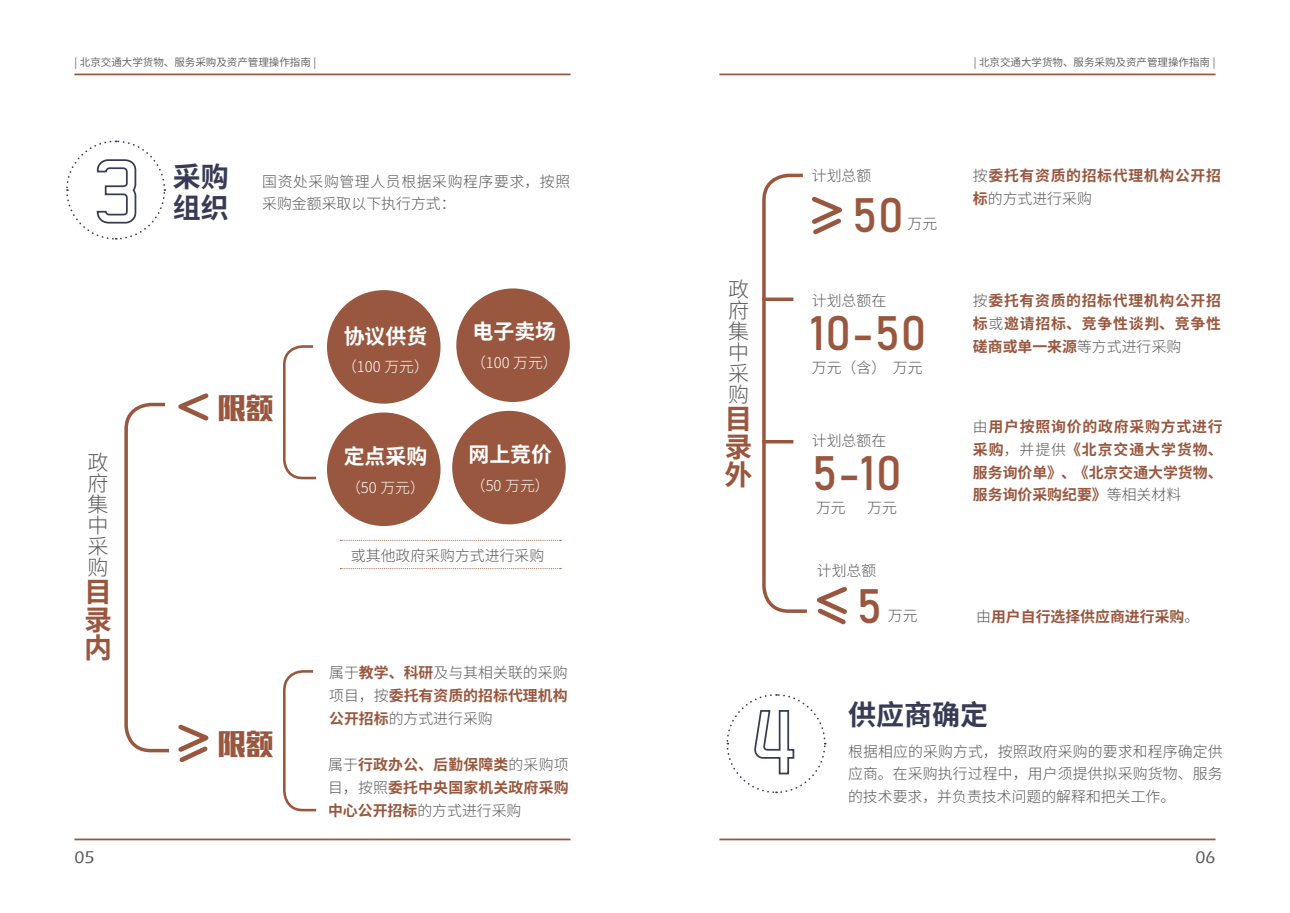
<style>
.page{position:relative;width:1290px;height:913px;background:#fff}
.page>*{position:absolute;margin:0;border:0;box-sizing:border-box;transform-origin:0 0}
.t1{font:47.6px "Bahnschrift";color:#98573e}
.t2{font:700 28px/31.5px "Source Han Sans SC";color:#383b55}
.t3{font:700 28px/28px "Source Han Sans SC";color:#98573e}
.t4{font:28px "Ruixian Top Hei Heavy GB1.0";color:#98573e}
.t5{font:300 21px/21px "Source Han Sans SC";color:#595757;text-align:justify}
.t6{font:700 20.82px "Source Han Sans SC";color:#fff}
.t7{font:500 17.5px "Eras ITC";color:#595757}
.t8{font:700 14.88px/22.8px "Source Han Sans SC";letter-spacing:.045em;color:#98573e;text-align:justify}
.t9{font:300 14.88px/22.8px "Source Han Sans SC";color:#595757;text-align:justify}
.t10{font:300 14.88px/22.8px "Source Han Sans SC";letter-spacing:.04em;color:#595757}
.t11{font:300 14.88px "Source Han Sans SC";color:#fff}
.t12{font:700 14.88px "Source Han Sans SC";color:#98573e}
.t13{font:10.5px "Source Han Sans SC";color:#595757}
.s1{font-weight:700;color:#98573e}
.s2{font-weight:300;color:#595757}
</style>
<div class="page">
<svg style="left:762px;top:173px;width:85px;height:452px"></svg>
<svg style="left:762px;top:297px;width:31px;height:4px"></svg>
<hr style="left:762px;top:440px;width:31px;height:3px;background:#98573e">
<svg style="left:726px;top:694px;width:100px;height:100px"></svg>
<div style="left:456px;top:288px;width:114px;height:114px;background:#98573e;border-radius:50%"></div>
<div style="left:452px;top:411px;width:114px;height:113px;background:#98573e;border-radius:50%"></div>
<svg style="left:66px;top:140px;width:100px;height:100px"></svg>
<div style="left:327px;top:290px;width:113px;height:114px;background:#98573e;border-radius:50%"></div>
<div style="left:327px;top:412px;width:113px;height:114px;background:#98573e;border-radius:50%"></div>
<svg style="left:283px;top:345px;width:34px;height:135px"></svg>
<svg style="left:283px;top:670px;width:34px;height:142px"></svg>
<svg style="left:124px;top:393px;width:85px;height:370px"></svg>
<svg style="left:340px;top:540px;width:221px;height:1px"></svg>
<svg style="left:340px;top:568px;width:221px;height:1px"></svg>
<hr style="left:74px;top:74px;width:496px;height:1px;background:#98573e">
<hr style="left:74px;top:838px;width:496px;height:2px;background:#98573e">
<hr style="left:719px;top:74px;width:496px;height:1px;background:#98573e">
<hr style="left:719px;top:838px;width:496px;height:2px;background:#98573e">
<p class="t13" style="left:74px;top:56px;width:243px">| 北京交通大学货物、服务采购及资产管理操作指南 |</p>
<p class="t13" style="left:974px;top:56px;width:243px">| 北京交通大学货物、服务采购及资产管理操作指南 |</p>
<h3 class="t5" style="left:88px;top:452px;width:22px">政府集中采购</h3>
<h2 class="t3" style="left:84px;top:578px;width:28px;text-align:justify">目录内</h2>
<h2 class="t2" style="left:173px;top:161px;width:57px">采购组织</h2>
<p class="t10" style="left:262px;top:170px;width:309px">国资处采购管理人员根据采购程序要求，按照采购金额采取以下执行方式：</p>
<h2 class="t4" style="left:218px;top:392px;width:57px">限额</h2>
<h2 class="t4" style="left:218px;top:728px;width:57px">限额</h2>
<h3 class="t6" style="left:344px;top:324px;width:85px">协议供货</h3>
<p class="t11" style="left:342px;top:358px;width:88px">（100 万元）</p>
<h3 class="t6" style="left:344px;top:445px;width:85px">定点采购</h3>
<p class="t11" style="left:346px;top:479px;width:80px">（50 万元）</p>
<h3 class="t6" style="left:472px;top:320px;width:85px">电子卖场</h3>
<p class="t11" style="left:471px;top:354px;width:88px">（100 万元）</p>
<h3 class="t6" style="left:468px;top:443px;width:85px">网上竞价</h3>
<p class="t11" style="left:471px;top:477px;width:80px">（50 万元）</p>
<p class="t9" style="left:351px;top:545px;width:195px">或其他政府采购方式进行采购</p>
<p class="t9" style="left:329px;top:661px;width:240px">属于<span class="s1">教学、科研</span>及与其相关联的采购项目，按<span class="s1">委托有资质的招标代理机构公开招标</span>的方式进行采购</p>
<p class="t8" style="left:328px;top:753px;width:242px"><span class="s2">属于</span>行政办公、后勤保障类<span class="s2">的采购项目，按照</span>委托中央国家机关政府采购中心公开招标<span class="s2">的方式进行采购</span></p>
<h3 class="t5" style="left:728px;top:279px;width:22px">政府集中采购</h3>
<h2 class="t3" style="left:725px;top:405px;width:29px">目录外</h2>
<p class="t9" style="left:812px;top:165px;width:61px">计划总额</p>
<h1 class="t1" style="left:852px;top:185px;width:54px">50</h1>
<p class="t9" style="left:907px;top:213px;width:31px">万元</p>
<p class="t9" style="left:812px;top:290px;width:76px">计划总额在</p>
<h1 class="t1" style="left:809px;top:303px;width:119px">10-50</h1>
<p class="t9" style="left:812px;top:357px;width:112px">万元（含）万元</p>
<p class="t9" style="left:812px;top:429px;width:76px">计划总额在</p>
<h1 class="t1" style="left:812px;top:443px;width:92px">5-10</h1>
<p class="t9" style="left:816px;top:496px;width:31px">万元</p>
<p class="t9" style="left:867px;top:496px;width:31px">万元</p>
<p class="t9" style="left:817px;top:560px;width:61px">计划总额</p>
<h1 class="t1" style="left:856px;top:576px;width:27px">5</h1>
<p class="t9" style="left:888px;top:604px;width:31px">万元</p>
<p class="t8" style="left:973px;top:165px;width:250px"><span class="s2">按</span>委托有资质的招标代理机构公开招标<span class="s2">的方式进行采购</span></p>
<p class="t8" style="left:973px;top:290px;width:250px"><span class="s2">按</span>委托有资质的招标代理机构公开招标<span class="s2">或</span>邀请招标、竞争性谈判、竞争性磋商或单一来源<span class="s2">等方式进行采购</span></p>
<p class="t8" style="left:973px;top:415px;width:251px"><span class="s2">由</span>用户按照询价的政府采购方式进行采购<span class="s2">，并提供</span>《北京交通大学货物、服务询价单》、《北京交通大学货物、服务询价采购纪要》<span class="s2">等相关材料</span></p>
<p class="t12" style="left:976px;top:608px;width:225px"><span class="s2">由</span>用户自行选择供应商进行采购<span class="s2">。</span></p>
<h2 class="t2" style="left:848px;top:699px;width:142px">供应商确定</h2>
<p class="t9" style="left:848px;top:740px;width:376px">根据相应的采购方式，按照政府采购的要求和程序确定供应商。在采购执行过程中，用户须提供拟采购货物、服务的技术要求，并负责技术问题的解释和把关工作。</p>
<p class="t7" style="left:74px;top:847px;width:21px">05</p>
<p class="t7" style="left:1195px;top:847px;width:21px">06</p>
</div>
